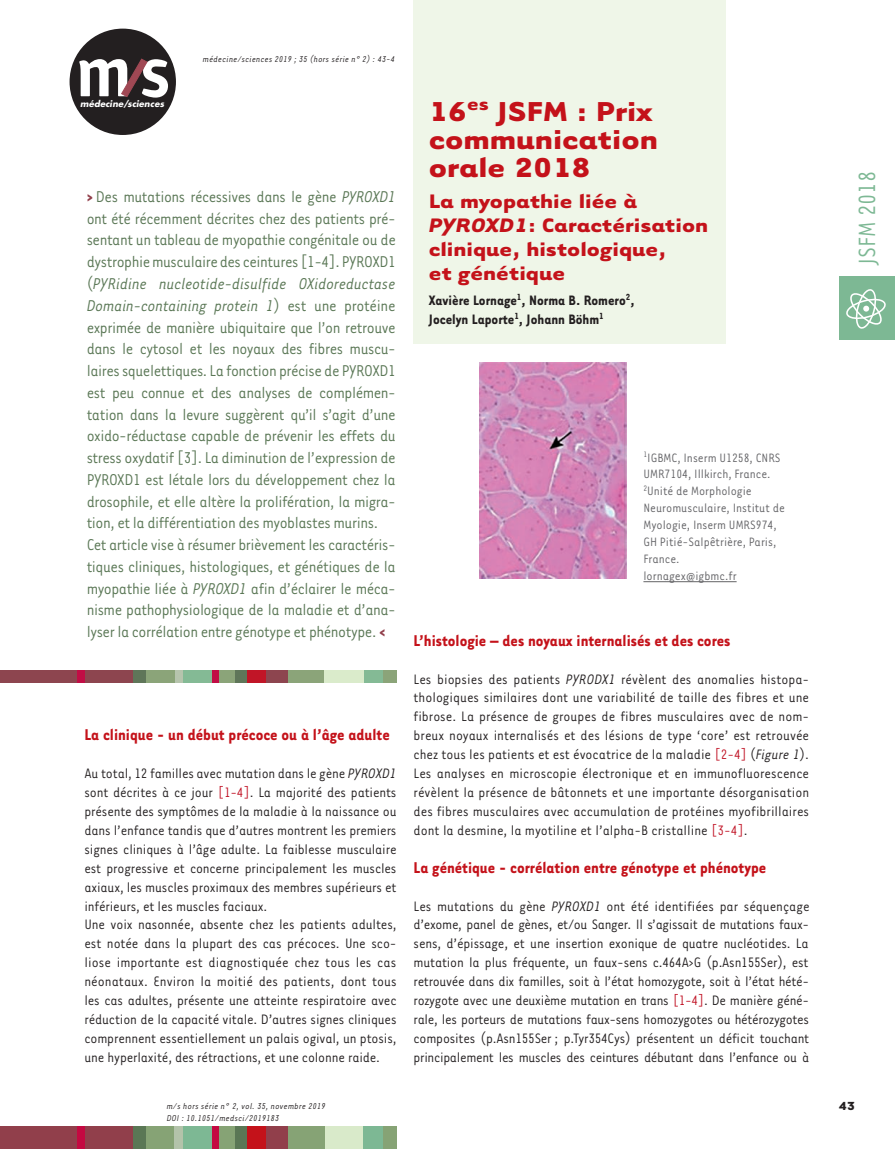
<style>
.page{position:relative;width:895px;height:1149px;background:#fff}
.page>*{position:absolute;margin:0;border:0;box-sizing:border-box;transform-origin:0 0}
.t1{font:700 31.5px/28.2px "Tarzana Wide";color:#c4121a}
.t2{font:27px "Tarzana Narrow";color:#7db894}
.t3{font:700 22.5px/24px "Tarzana Wide";color:#c4121a}
.t4{font:18px/21.8px "Tarzana Narrow";letter-spacing:-.025em;color:#5a7755}
.t5{font:700 18px "Tarzana Narrow";color:#c4121a}
.t6{font:15.75px/18.9px "Tarzana Narrow";letter-spacing:-.01em;color:#231f20;text-align:justify}
.t7{font:700 15.75px/18.9px "Tarzana Narrow";color:#231f20}
.t8{font:13.95px/17px "Tarzana Narrow";color:#636366}
.t9{font:700 13.5px "Tarzana Wide";color:#231f20}
.t10{font:italic 9.75px/11.7px "Tarzana Narrow";letter-spacing:.025em;color:#231f20}
.t11{font:italic 700 8.55px "Futura";letter-spacing:.01em;color:#fff}
.s1{font-weight:700;color:#913f4b}
.s2{font-style:italic}
.s3{color:#c11527}
</style>
<div class="page">
<div style="left:69px;top:29px;width:107px;height:106px;background:#231f20;border-radius:50%"></div>
<svg style="left:79px;top:59px;width:89px;height:39px"></svg>
<div style="left:0;top:1126px;width:133px;height:22px;background:#913f4b"></div>
<div style="left:234px;top:1126px;width:13px;height:22px;background:#5a7755"></div>
<div style="left:77px;top:1126px;width:8px;height:22px;background:#c40941"></div>
<div style="left:133px;top:1126px;width:21px;height:22px;background:#5a7755"></div>
<div style="left:146px;top:1126px;width:30px;height:22px;background:#86a375"></div>
<div style="left:174px;top:1126px;width:9px;height:22px;background:#b3c3aa"></div>
<div style="left:183px;top:1126px;width:29px;height:22px;background:#7db894"></div>
<div style="left:216px;top:1126px;width:19px;height:22px;background:#86a375"></div>
<div style="left:212px;top:1126px;width:6px;height:22px;background:#c40941"></div>
<div style="left:247px;top:1126px;width:27px;height:22px;background:#c4121a"></div>
<div style="left:286px;top:1126px;width:39px;height:22px;background:#86a375"></div>
<div style="left:266px;top:1126px;width:21px;height:22px;background:#913f4b"></div>
<div style="left:325px;top:1126px;width:39px;height:22px;background:#d9eaca"></div>
<div style="left:363px;top:1126px;width:21px;height:22px;background:#7db894"></div>
<div style="left:383px;top:1126px;width:13px;height:22px;background:#86a375"></div>
<div style="left:839px;top:276px;width:55px;height:64px;background:#7db894"></div>
<svg style="left:846px;top:289px;width:39px;height:39px"></svg>
<div style="left:413px;top:0;width:312px;height:344px;background:#eff6e8"></div>
<img style="left:479px;top:363px;width:147px;height:215px">
<hr style="left:643px;top:581px;width:93px;height:1px;background:#636366">
<div style="left:0;top:670px;width:133px;height:13px;background:#8d454f"></div>
<div style="left:133px;top:670px;width:16px;height:13px;background:#5f7659"></div>
<div style="left:234px;top:670px;width:13px;height:13px;background:#5f7659"></div>
<div style="left:146px;top:670px;width:30px;height:13px;background:#8ba479"></div>
<div style="left:180px;top:670px;width:32px;height:13px;background:#84ba95"></div>
<div style="left:363px;top:670px;width:20px;height:13px;background:#84ba95"></div>
<div style="left:216px;top:670px;width:19px;height:13px;background:#8ba479"></div>
<div style="left:382px;top:670px;width:14px;height:13px;background:#8ba479"></div>
<div style="left:286px;top:670px;width:38px;height:13px;background:#8ba479"></div>
<div style="left:324px;top:670px;width:39px;height:13px;background:#daebcb"></div>
<div style="left:175px;top:670px;width:7px;height:13px;background:#b6c4ad"></div>
<div style="left:77px;top:670px;width:7px;height:13px;background:#c10d45"></div>
<div style="left:212px;top:670px;width:6px;height:13px;background:#c10d45"></div>
<div style="left:247px;top:670px;width:27px;height:13px;background:#c11527"></div>
<div style="left:266px;top:670px;width:21px;height:13px;background:#8d454f"></div>
<p class="t11" style="left:80px;top:100px;width:85px">médecine/sciences</p>
<p class="t10" style="left:203px;top:53px;width:193px">médecine/sciences 2019 ; 35 (hors série n° 2) : 43-4</p>
<p class="t4" style="left:87px;top:187px;width:310px"><span class="s1">&gt;</span> Des mutations récessives dans le gène <span class="s2">PYROXD1 </span>ont été récemment décrites chez des patients pré&shy;sentant un tableau de myopathie congénitale ou de dystrophie musculaire des ceintures [1-4]. PYROXD1 (<span class="s2">PYRidine nucleotide-disulfide OXidoreductase Domain-containing protein 1</span>) est une protéine exprimée de manière ubiquitaire que l’on retrouve dans le cytosol et les noyaux des fibres muscu&shy;laires squelettiques. La fonction précise de PYROXD1 est peu connue et des analyses de complémen&shy;tation dans la levure suggèrent qu’il s’agit d’une oxido-réductase capable de prévenir les effets du stress oxydatif [3]. La diminution de l’expression de PYROXD1 est létale lors du développement chez la drosophile, et elle altère la prolifération, la migra&shy;tion, et la différentiation des myoblastes murins.<br>Cet article vise à résumer brièvement les caractéris&shy;tiques cliniques, histologiques, et génétiques de la myopathie liée à <span class="s2">PYROXD1</span> afin d’éclairer le méca&shy;nisme pathophysiologique de la maladie et d’ana&shy;lyser la corrélation entre génotype et phénotype. <span class="s1">&lt;</span></p>
<p class="t5" style="left:84px;top:728px;width:307px">La clinique - un début précoce ou à l’âge adulte</p>
<p class="t6" style="left:84px;top:764px;width:314px;text-align:left">Au total, 12 familles avec mutation dans le gène <span class="s2">PYROXD1 </span>sont décrites à ce jour <span class="s3">[1-4]</span>. La majorité des patients présente des symptômes de la maladie à la naissance ou dans l’enfance tandis que d’autres montrent les premiers signes cliniques à l’âge adulte. La faiblesse musculaire est progressive et concerne principalement les muscles axiaux, les muscles proximaux des membres supérieurs et inférieurs, et les muscles faciaux.<br>Une voix nasonnée, absente chez les patients adultes, est notée dans la plupart des cas précoces. Une sco&shy;liose importante est diagnostiquée chez tous les cas néonataux. Environ la moitié des patients, dont tous les cas adultes, présente une atteinte respiratoire avec réduction de la capacité vitale. D’autres signes cliniques comprennent essentiellement un palais ogival, un ptosis, une hyperlaxité, des rétractions, et une colonne raide.</p>
<p class="t10" style="left:167px;top:1100px;width:160px">m/s hors série n° 2, vol. 35, novembre 2019<br>DOI : 10.1051/medsci/2019183</p>
<h1 class="t1" style="left:428px;top:100px;width:230px">16<sup>es</sup> JSFM : Prix communication orale 2018</h1>
<h3 class="t3" style="left:428px;top:191px;width:280px">La myopathie liée à<br><span class="s2">PYROXD1</span>: Caractérisation clinique, histologique,<br>et génétique</h3>
<p class="t7" style="left:428px;top:292px;width:207px">Xavière Lornage<sup>1</sup>, Norma B. Romero<sup>2</sup>,<br>Jocelyn Laporte<sup>1</sup>, Johann Böhm<sup>1</sup></p>
<h1 class="t1" style="left:428px;top:100px;width:17px">L</h1>
<p class="t8" style="left:643px;top:449px;width:143px"><sup>1</sup>IGBMC, Inserm U1258, CNRS<br>UMR7104, Illkirch, France.<br><sup>2</sup>Unité de Morphologie<br>Neuromusculaire, Institut de<br>Myologie, Inserm UMRS974,<br>GH Pitié-Salpêtrière, Paris,<br>France.<br>lornagex@igbmc.fr</p>
<p class="t5" style="left:413px;top:633px;width:318px">L’histologie – des noyaux internalisés et des cores</p>
<p class="t6" style="left:413px;top:670px;width:397px">Les biopsies des patients <span class="s2">PYRODX1</span> révèlent des anomalies histopa&shy;thologiques similaires dont une variabilité de taille des fibres et une fibrose. La présence de groupes de fibres musculaires avec de nom&shy;breux noyaux internalisés et des lésions de type ‘core’ est retrouvée chez tous les patients et est évocatrice de la maladie <span class="s3">[2-4]</span> (<span class="s2">Figure 1</span>).<br>Les analyses en microscopie électronique et en immunofluorescence révèlent la présence de bâtonnets et une importante désorganisation des fibres musculaires avec accumulation de protéines myofibrillaires dont la desmine, la myotiline et l’alpha-B cristalline <span class="s3">[3-4]</span>.</p>
<p class="t5" style="left:413px;top:860px;width:354px">La génétique - corrélation entre génotype et phénotype</p>
<p class="t6" style="left:413px;top:897px;width:397px">Les mutations du gène <span class="s2">PYROXD1</span> ont été identifiées par séquençage d’exome, panel de gènes, et/ou Sanger. Il s’agissait de mutations faux&shy;sens, d’épissage, et une insertion exonique de quatre nucléotides. La mutation la plus fréquente, un faux-sens c.464A&gt;G (p.Asn155Ser), est retrouvée dans dix familles, soit à l’état homozygote, soit à l’état hété&shy;rozygote avec une deuxième mutation en trans <span class="s3">[1-4]</span>. De manière géné&shy;rale, les porteurs de mutations faux-sens homozygotes ou hétérozygotes composites (p.Asn155Ser ; p.Tyr354Cys) présentent un déficit touchant principalement les muscles des ceintures débutant dans l’enfance ou à</p>
<h2 class="t2" style="left:857px;top:265px;width:95px;rotate:-90deg">JSFM 2018</h2>
<p class="t9" style="left:838px;top:1100px;width:18px">43</p>
</div>
